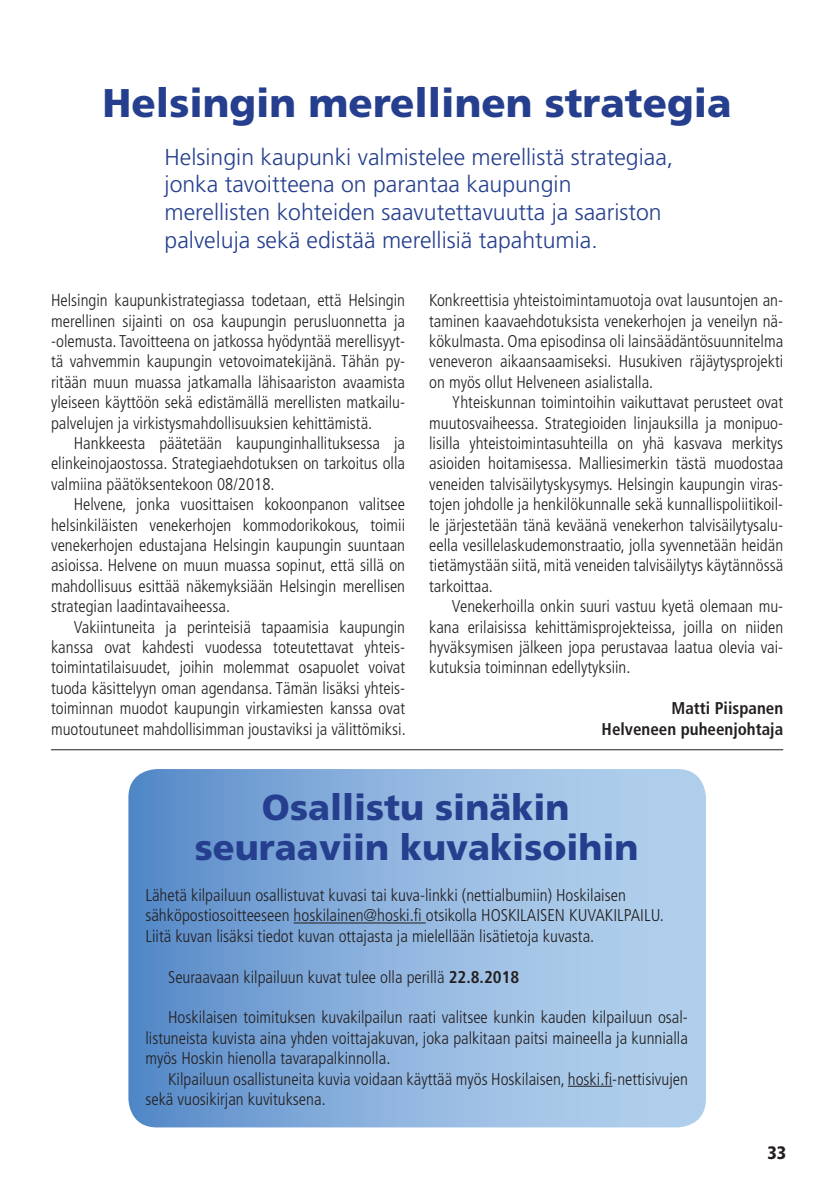
<style>
.page{position:relative;width:840px;height:1191px;background:#fff}
.page>*{position:absolute;margin:0;border:0;box-sizing:border-box;transform-origin:0 0}
.t1{font:900 40px "Frutiger";color:#253f8e}
.t2{font:900 36px/40px "Frutiger";color:#253f8e;text-align:center}
.t3{font:300 23px/27.6px "Frutiger";color:#253f8e}
.t4{font:900 condensed 18px "Frutiger";color:#231f20}
.t5{font:300 condensed 17px/20.4px "Frutiger";color:#231f20;text-align:justify}
.t6{font:700 condensed 17px/20.4px "Frutiger";color:#231f20;text-align:right}
.s1{font-weight:700}
</style>
<div class="page">
<svg style="left:128px;top:769px;width:577px;height:358px;background:#8db3de"></svg>
<hr style="left:293px;top:922px;width:132px;height:1px;background:#231f20">
<hr style="left:567px;top:1085px;width:45px;height:1px;background:#231f20">
<hr style="left:51px;top:749px;width:731px;height:1px;background:#231f20">
<h1 class="t1" style="left:102px;top:79px;width:630px">Helsingin merellinen strategia</h1>
<h3 class="t3" style="left:164px;top:143px;width:510px">Helsingin kaupunki valmistelee merellistä strategiaa, jonka tavoitteena on parantaa kaupungin merellisten kohteiden saavutettavuutta ja saariston palveluja sekä edistää merellisiä tapahtumia.</h3>
<p class="t5" style="left:51px;top:290px;width:355px">Helsingin kaupunkistrategiassa todetaan, että Helsingin merellinen sijainti on osa kaupungin perusluonnetta ja -olemusta. Tavoitteena on jatkossa hyödyntää merellisyyt&shy;tä vahvemmin kaupungin vetovoimatekijänä. Tähän py&shy;ritään muun muassa jatkamalla lähisaariston avaamista yleiseen käyttöön sekä edistämällä merellisten matkailu&shy;palvelujen ja virkistysmahdollisuuksien kehittämistä.</p>
<p class="t5" style="left:51px;top:433px;width:355px;text-indent:23px">Hankkeesta päätetään kaupunginhallituksessa ja elinkeinojaostossa. Strategiaehdotuksen on tarkoitus olla valmiina päätöksentekoon 08/2018.</p>
<p class="t5" style="left:51px;top:494px;width:355px;text-indent:23px">Helvene, jonka vuosittaisen kokoonpanon valitsee helsinkiläisten venekerhojen kommodorikokous, toimii venekerhojen edustajana Helsingin kaupungin suuntaan asioissa. Helvene on muun muassa sopinut, että sillä on mahdollisuus esittää näkemyksiään Helsingin merellisen strategian laadintavaiheessa.</p>
<p class="t5" style="left:51px;top:617px;width:356px;text-indent:23px">Vakiintuneita ja perinteisiä tapaamisia kaupungin kanssa ovat kahdesti vuodessa toteutettavat yhteis&shy;toimintatilaisuudet, joihin molemmat osapuolet voivat tuoda käsittelyyn oman agendansa. Tämän lisäksi yhteis&shy;toiminnan muodot kaupungin virkamiesten kanssa ovat muotoutuneet mahdollisimman joustaviksi ja välittömiksi.</p>
<p class="t5" style="left:429px;top:290px;width:355px">Konkreettisia yhteistoimintamuotoja ovat lausuntojen an&shy;taminen kaavaehdotuksista venekerhojen ja veneilyn nä&shy;kökulmasta. Oma episodinsa oli lainsäädäntösuunnitelma veneveron aikaansaamiseksi. Husukiven räjäytysprojekti on myös ollut Helveneen asialistalla.</p>
<p class="t5" style="left:429px;top:392px;width:355px;text-indent:23px">Yhteiskunnan toimintoihin vaikuttavat perusteet ovat muutosvaiheessa. Strategioiden linjauksilla ja monipuo&shy;lisilla yhteistoimintasuhteilla on yhä kasvava merkitys asioiden hoitamisessa. Malliesimerkin tästä muodostaa veneiden talvisäilytyskysymys. Helsingin kaupungin viras&shy;tojen johdolle ja henkilökunnalle sekä kunnallispoliitikoil&shy;le järjestetään tänä keväänä venekerhon talvisäilytysalu&shy;eella vesillelaskudemonstraatio, jolla syvennetään heidän tietämystään siitä, mitä veneiden talvisäilytys käytännössä tarkoittaa.</p>
<p class="t5" style="left:429px;top:596px;width:355px;text-indent:23px">Venekerhoilla onkin suuri vastuu kyetä olemaan mu&shy;kana erilaisissa kehittämisprojekteissa, joilla on niiden hyväksymisen jälkeen jopa perustavaa laatua olevia vai&shy;kutuksia toiminnan edellytyksiin.</p>
<p class="t6" style="left:601px;top:698px;width:183px">Matti Piispanen<br>Helveneen puheenjohtaja</p>
<h2 class="t2" style="left:195px;top:787px;width:445px">Osallistu sinäkin seuraaviin kuvakisoihin</h2>
<p class="t5" style="left:145px;top:885px;width:519px;text-align:left">Lähetä kilpailuun osallistuvat kuvasi tai kuva-linkki (nettialbumiin) Hoskilaisen sähköpostiosoitteeseen hoskilainen@hoski.fi otsikolla HOSKILAISEN KUVAKILPAILU.<br>Liitä kuvan lisäksi tiedot kuvan ottajasta ja mielellään lisätietoja kuvasta.</p>
<p class="t5" style="left:168px;top:966px;width:352px">Seuraavaan kilpailuun kuvat tulee olla perillä <span class="s1">22.8.2018</span></p>
<p class="t5" style="left:145px;top:1007px;width:543px;text-indent:23px">Hoskilaisen toimituksen kuvakilpailun raati valitsee kunkin kauden kilpailuun osal&shy;listuneista kuvista aina yhden voittajakuvan, joka palkitaan paitsi maineella ja kunnialla myös Hoskin hienolla tavarapalkinnolla.</p>
<p class="t5" style="left:145px;top:1068px;width:543px;text-indent:23px">Kilpailuun osallistuneita kuvia voidaan käyttää myös Hoskilaisen, hoski.fi-nettisivujen sekä vuosikirjan kuvituksena.</p>
<p class="t4" style="left:766px;top:1142px;width:20px">33</p>
</div>
